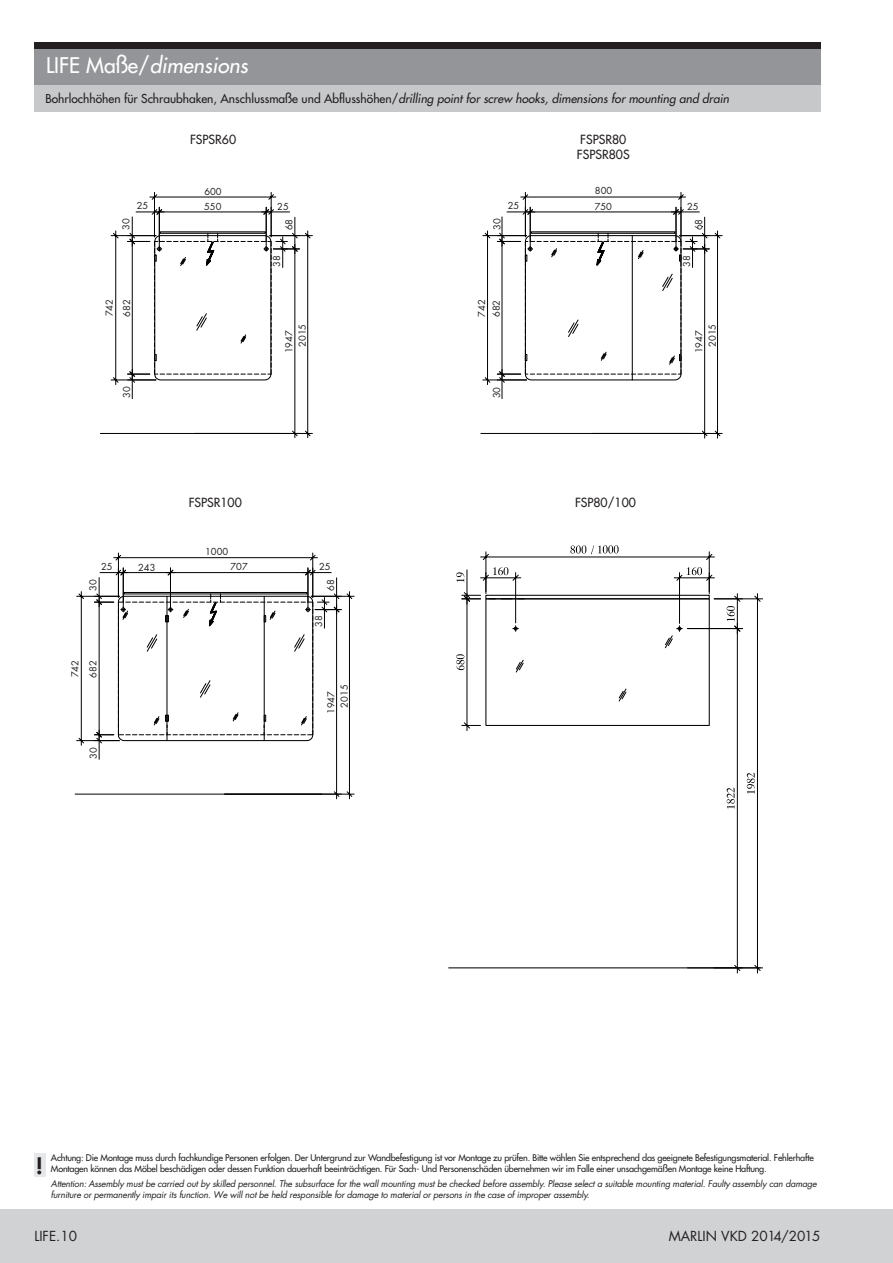
<style>
.page{position:relative;width:893px;height:1263px;background:#fff}
.page>*{position:absolute;margin:0;border:0;box-sizing:border-box;transform-origin:0 0}
.t1{font:800 22.2px "Futura";color:#231f20}
.t2{font:italic 21px "Futura";color:#fff}
.t3{font:13.5px "Futura";color:#231f20}
.t4{font:12.3px/14.7px "Futura";color:#231f20}
.t5{font:12px "Futura";color:#231f20}
.t6{font:9.3px/13.4px "Futura";color:#231f20}
.t7{font:9px/10.8px "Futura";letter-spacing:-.02em;color:#231f20}
.t8{font:italic 9px/10.8px "Futura";letter-spacing:-.02em;color:#231f20}
.s1{font-style:normal}
.s2{font-style:italic}
</style>
<div class="page">
<div style="left:0;top:1209px;width:893px;height:54px;background:#d1d2d4"></div>
<div style="left:34px;top:74px;width:787px;height:37px;background:#c7c8ca"></div>
<div style="left:34px;top:47px;width:787px;height:38px;background:#939598"></div>
<div style="left:34px;top:43px;width:787px;height:6px;background:#231f20"></div>
<div style="left:34px;top:1153px;width:11px;height:24px;background:#e6e7e9"></div>
<svg style="left:100px;top:192px;width:213px;height:246px"></svg>
<svg style="left:480px;top:192px;width:243px;height:247px"></svg>
<hr style="left:56px;top:1169px;width:37px;height:1px;background:#000001">
<svg style="left:74px;top:552px;width:281px;height:248px"></svg>
<hr style="left:449px;top:967px;width:311px;height:1px;background:#000001">
<svg style="left:453px;top:545px;width:310px;height:428px"></svg>
<h2 class="t2" style="left:46px;top:52px;width:203px"><span class="s1">LIFE Maße/</span>dimensions</h2>
<h3 class="t5" style="left:45px;top:91px;width:685px">Bohrlochhöhen für Schraubhaken, Anschlussmaße und Abflusshöhen/<span class="s2">drilling point for screw hooks, dimensions for mounting and drain</span></h3>
<h3 class="t4" style="left:190px;top:132px;width:48px">FSPSR60</h3>
<h3 class="t4" style="left:577px;top:132px;width:54px">FSPSR80<br>FSPSR80S</h3>
<p class="t6" style="left:204px;top:183px;width:19px;line-height:15.3px">600<br>550</p>
<p class="t6" style="left:137px;top:199px;width:13px">25</p>
<p class="t6" style="left:277px;top:199px;width:13px">25</p>
<p class="t6" style="left:119px;top:230px;width:13px;rotate:-90deg">30</p>
<p class="t6" style="left:101px;top:317px;width:19px;line-height:17.2px;rotate:-90deg">742<br>682</p>
<p class="t6" style="left:120px;top:398px;width:13px;rotate:-90deg">30</p>
<p class="t6" style="left:282px;top:230px;width:13px;rotate:-90deg">68</p>
<p class="t6" style="left:270px;top:267px;width:13px;rotate:-90deg">38</p>
<p class="t6" style="left:282px;top:347px;width:25px;text-indent:-6px;rotate:-90deg">1947<br>2015</p>
<p class="t6" style="left:101px;top:560px;width:13px">25</p>
<p class="t6" style="left:86px;top:591px;width:13px;rotate:-90deg">30</p>
<p class="t6" style="left:138px;top:560px;width:19px">243</p>
<p class="t6" style="left:66px;top:678px;width:19px;line-height:17.7px;rotate:-90deg">742<br>682</p>
<p class="t6" style="left:87px;top:759px;width:13px;rotate:-90deg">30</p>
<h3 class="t4" style="left:189px;top:495px;width:55px">FSPSR100</h3>
<p class="t6" style="left:205px;top:545px;width:25px">1000</p>
<p class="t6" style="left:231px;top:560px;width:19px">707</p>
<p class="t6" style="left:319px;top:560px;width:13px">25</p>
<p class="t6" style="left:324px;top:591px;width:13px;rotate:-90deg">68</p>
<p class="t6" style="left:312px;top:627px;width:13px;rotate:-90deg">38</p>
<p class="t6" style="left:324px;top:708px;width:25px;text-indent:-6px;rotate:-90deg">1947<br>2015</p>
<p class="t6" style="left:508px;top:199px;width:13px">25</p>
<p class="t6" style="left:490px;top:230px;width:13px;rotate:-90deg">30</p>
<p class="t6" style="left:474px;top:317px;width:19px;line-height:14.5px;rotate:-90deg">742<br>682</p>
<p class="t6" style="left:490px;top:398px;width:13px;rotate:-90deg">30</p>
<p class="t6" style="left:595px;top:183px;width:19px;line-height:15.3px">800<br>750</p>
<p class="t6" style="left:588px;top:199px;width:13px">25</p>
<h3 class="t4" style="left:575px;top:495px;width:62px">FSP80/100</h3>
<p class="t6" style="left:687px;top:199px;width:13px">25</p>
<p class="t6" style="left:692px;top:230px;width:13px;rotate:-90deg">68</p>
<p class="t6" style="left:680px;top:267px;width:13px;rotate:-90deg">38</p>
<p class="t6" style="left:692px;top:347px;width:25px;text-indent:-6px;rotate:-90deg">1947<br>2015</p>
<h1 class="t1" style="left:36px;top:1151px;width:9px">!</h1>
<p class="t7" style="left:51px;top:1152px;width:764px">Achtung: Die Montage muss durch fachkundige Personen erfolgen. Der Untergrund zur Wandbefestigung ist vor Montage zu prüfen. Bitte wählen Sie entsprechend das geeignete Befestigungsmaterial. Fehlerhafte<br>Montagen können das Möbel beschädigen oder dessen Funktion dauerhaft beeinträchtigen. Für Sach- Und Personenschäden übernehmen wir im Falle einer unsachgemäßen Montage keine Haftung.</p>
<p class="t8" style="left:51px;top:1178px;width:767px">Attention: Assembly must be carried out by skilled personnel. The subsurface for the wall mounting must be checked before assembly. Please select a suitable mounting material. Faulty assembly can damage furniture or permanently impair its function. We will not be held responsible for damage to material or persons in the case of improper assembly.</p>
<h3 class="t3" style="left:34px;top:1227px;width:44px">LIFE.10</h3>
<h3 class="t3" style="left:669px;top:1227px;width:153px">MARLIN VKD 2014/2015</h3>
</div>
